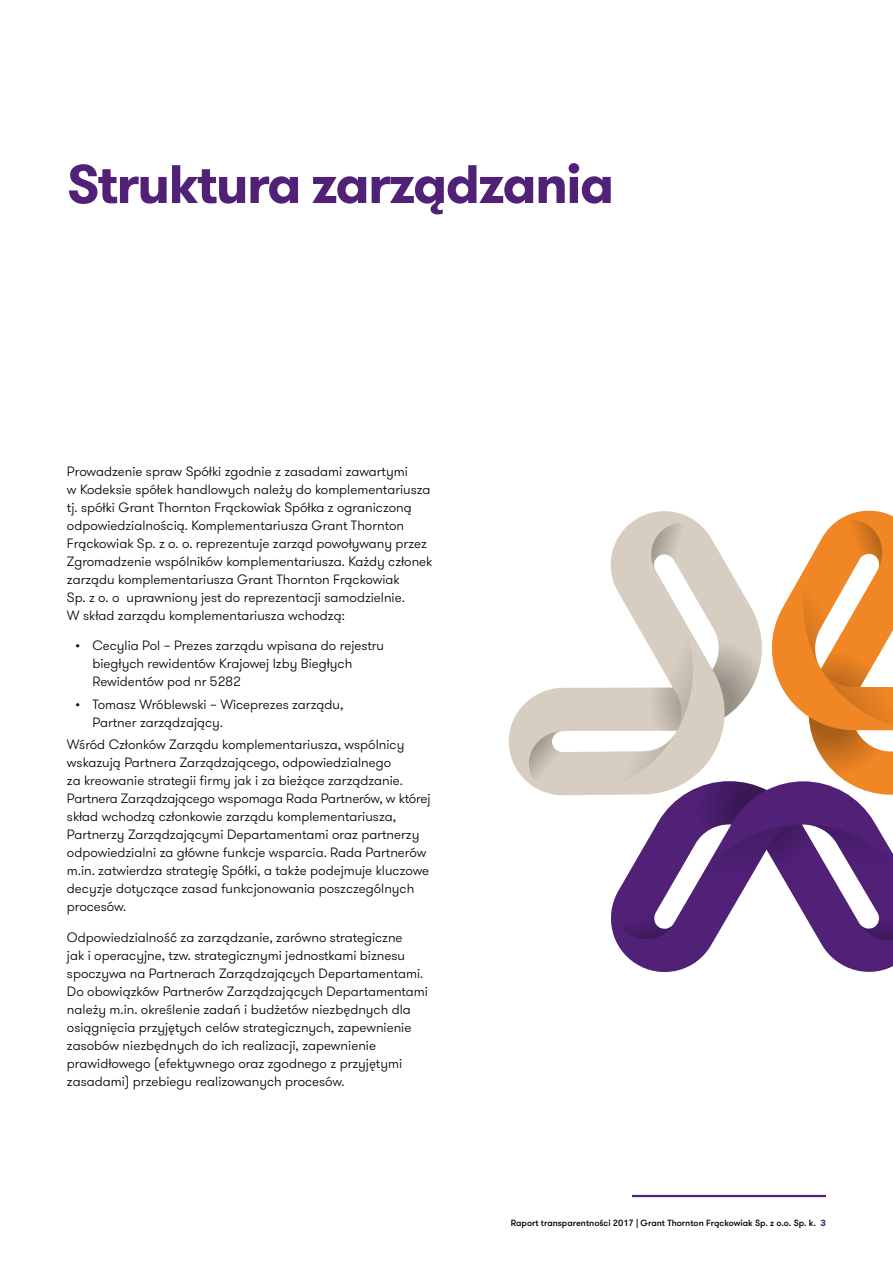
<style>
.page{position:relative;width:893px;height:1263px;background:#fff}
.page>*{position:absolute;margin:0;border:0;box-sizing:border-box;transform-origin:0 0}
.t1{font:700 54px "GT Walsheim Pro";letter-spacing:-.03em;color:#512178}
.t2{font:300 13.5px/18px "GT Walsheim Pro";color:#000}
.t3{font:500 9px "GT Walsheim Pro";color:#000}
.s1{font-weight:700;color:#512178}
</style>
<div class="page">
<hr style="left:632px;top:1195px;width:194px;height:2px;background:#512178">
<svg style="left:508px;top:687px;width:75px;height:108px;fill:#d7cdc0"></svg>
<svg style="left:529px;top:731px;width:35px;height:64px"></svg>
<svg style="left:615px;top:940px;width:278px;height:32px"></svg>
<svg style="left:583px;top:510px;width:310px;height:430px"></svg>
<h1 class="t1" style="left:67px;top:149px;width:549px">Struktura zarządzania</h1>
<p class="t2" style="left:67px;top:462px;width:367px">Prowadzenie spraw Spółki zgodnie z zasadami zawartymi<br>w Kodeksie spółek handlowych należy do komplementariusza tj. spółki Grant Thornton Frąckowiak Spółka z ograniczoną odpowiedzialnością. Komplementariusza Grant Thornton Frąckowiak Sp. z o. o. reprezentuje zarząd powoływany przez Zgromadzenie wspólników komplementariusza. Każdy członek zarządu komplementariusza Grant Thornton Frąckowiak<br>Sp. z o. o uprawniony jest do reprezentacji samodzielnie.<br>W skład zarządu komplementariusza wchodzą:</p>
<p class="t2" style="left:92px;top:637px;width:293px;text-indent:-17px">• Cecylia Pol – Prezes zarządu wpisana do rejestru biegłych rewidentów Krajowej Izby Biegłych<br>Rewidentów pod nr 5282</p>
<p class="t2" style="left:92px;top:695px;width:252px;text-indent:-17px">• Tomasz Wróblewski – Wiceprezes zarządu,<br>Partner zarządzający.</p>
<p class="t2" style="left:67px;top:735px;width:365px">Wśród Członków Zarządu komplementariusza, wspólnicy wskazują Partnera Zarządzającego, odpowiedzialnego<br>za kreowanie strategii firmy jak i za bieżące zarządzanie.<br>Partnera Zarządzającego wspomaga Rada Partnerów, w której skład wchodzą członkowie zarządu komplementariusza, Partnerzy Zarządzającymi Departamentami oraz partnerzy odpowiedzialni za główne funkcje wsparcia. Rada Partnerów m.in. zatwierdza strategię Spółki, a także podejmuje kluczowe decyzje dotyczące zasad funkcjonowania poszczególnych procesów.</p>
<p class="t2" style="left:67px;top:928px;width:363px">Odpowiedzialność za zarządzanie, zarówno strategiczne<br>jak i operacyjne, tzw. strategicznymi jednostkami biznesu spoczywa na Partnerach Zarządzających Departamentami.<br>Do obowiązków Partnerów Zarządzających Departamentami należy m.in. określenie zadań i budżetów niezbędnych dla osiągnięcia przyjętych celów strategicznych, zapewnienie zasobów niezbędnych do ich realizacji, zapewnienie prawidłowego (efektywnego oraz zgodnego z przyjętymi zasadami) przebiegu realizowanych procesów.</p>
<p class="t3" style="left:511px;top:1217px;width:317px">Raport transparentności 2017 | Grant Thornton Frąckowiak Sp. z o.o. Sp. k. <span class="s1">3</span></p>
</div>
